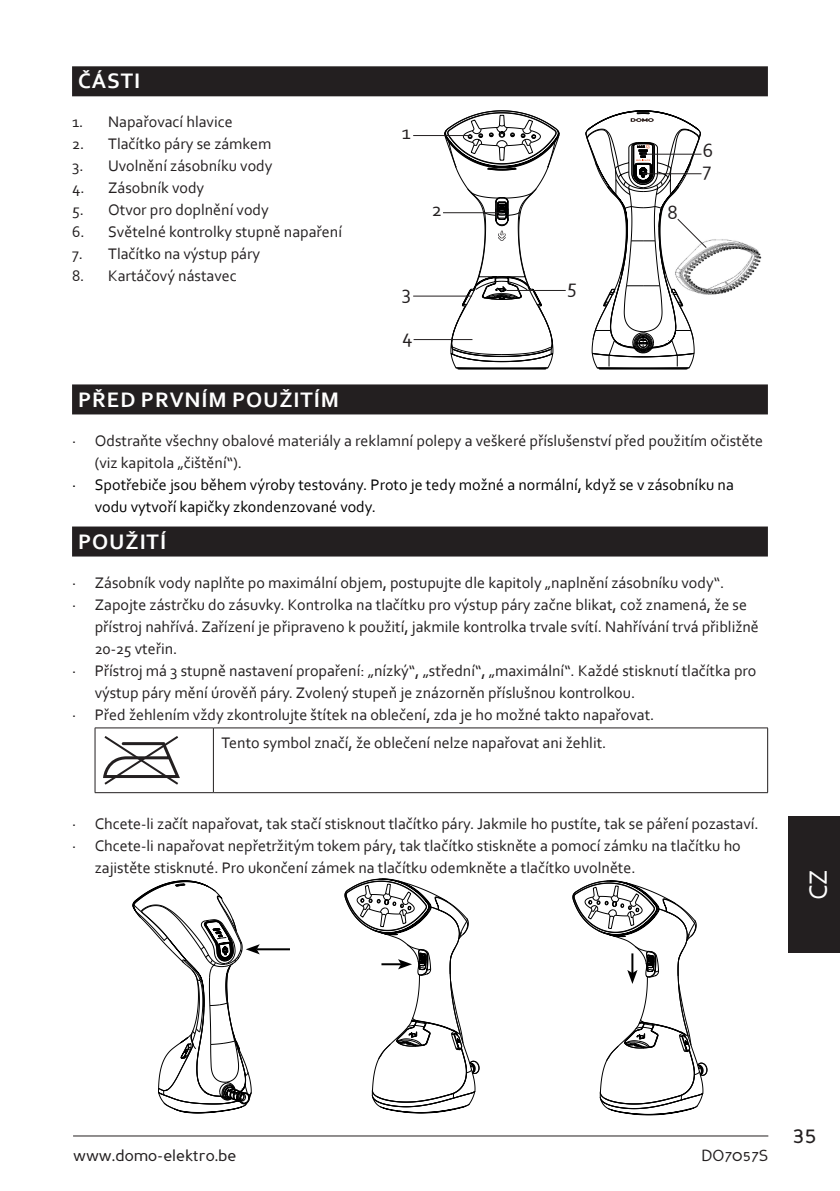
<style>
.page{position:relative;width:840px;height:1191px;background:#fff}
.page>*{position:absolute;margin:0;border:0;box-sizing:border-box;transform-origin:0 0}
.t1{font:26px "Corbel";color:#fff}
.t2{font:24px "Perspective Sans";color:#231f20}
.TITEL_NIVEAU_1{font:700 22px "Corbel";letter-spacing:.04em;color:#fff}
.t3{font:20px "Corbel";color:#231f20}
.TEKST{font:16px/22px "Corbel";color:#231f20}
.t4{font:16px/22px "Corbel";color:#000}
.t5{font:16px "Perspective Sans";color:#231f20}
</style>
<div class="page">
<hr style="left:73px;top:1135px;width:694px;height:1px;background:#231f20">
<div style="left:788px;top:816px;width:51px;height:136px;background:#231f20"></div>
<div style="left:72px;top:66px;width:695px;height:30px;background:#231f20"></div>
<div style="left:72px;top:384px;width:695px;height:30px;background:#231f20"></div>
<div style="left:72px;top:526px;width:695px;height:30px;background:#231f20"></div>
<hr style="left:95px;top:727px;width:118px;height:1px;background:#231f20">
<hr style="left:95px;top:728px;width:1px;height:64px;background:#231f20">
<hr style="left:213px;top:727px;width:554px;height:1px;background:#231f20">
<hr style="left:213px;top:728px;width:1px;height:64px;background:#231f20">
<hr style="left:766px;top:728px;width:1px;height:64px;background:#231f20">
<hr style="left:95px;top:792px;width:118px;height:1px;background:#231f20">
<hr style="left:213px;top:792px;width:554px;height:1px;background:#231f20">
<svg style="left:103px;top:736px;width:77px;height:49px"></svg>
<hr style="left:256px;top:948px;width:34px;height:2px;background:#000">
<svg style="left:132px;top:880px;width:127px;height:233px"></svg>
<svg style="left:572px;top:880px;width:135px;height:235px"></svg>
<svg style="left:344px;top:878px;width:135px;height:235px"></svg>
<img style="left:707px;top:239px;width:55px;height:56px">
<hr style="left:458px;top:369px;width:43px;height:1px;background:#000">
<hr style="left:501px;top:369px;width:44px;height:1px;background:#000">
<svg style="left:444px;top:110px;width:115px;height:259px"></svg>
<hr style="left:642px;top:369px;width:44px;height:1px;background:#000">
<hr style="left:599px;top:369px;width:43px;height:1px;background:#000">
<hr style="left:413px;top:135px;width:59px;height:1px;background:#231f20">
<hr style="left:443px;top:212px;width:58px;height:1px;background:#231f20">
<hr style="left:413px;top:295px;width:59px;height:1px;background:#231f20">
<hr style="left:413px;top:339px;width:59px;height:1px;background:#231f20">
<hr style="left:506px;top:290px;width:59px;height:1px;background:#231f20">
<svg style="left:585px;top:110px;width:122px;height:259px"></svg>
<p class="TITEL_NIVEAU_1" style="left:78px;top:67px;width:64px">ČÁSTI</p>
<p class="TEKST" style="left:72px;top:111px;width:162px">1. Napařovací hlavice</p>
<p class="TEKST" style="left:72px;top:133px;width:201px">2. Tlačítko páry se zámkem</p>
<p class="TEKST" style="left:72px;top:155px;width:202px">3. Uvolnění zásobníku vody</p>
<p class="TEKST" style="left:72px;top:177px;width:134px">4. Zásobník vody</p>
<p class="TEKST" style="left:72px;top:199px;width:198px">5. Otvor pro doplnění vody</p>
<p class="TEKST" style="left:72px;top:221px;width:271px">6. Světelné kontrolky stupně napaření</p>
<p class="TEKST" style="left:72px;top:243px;width:189px">7. Tlačítko na výstup páry</p>
<p class="TEKST" style="left:72px;top:265px;width:166px">8. Kartáčový nástavec</p>
<p class="t3" style="left:401px;top:119px;width:10px">1</p>
<p class="t3" style="left:431px;top:197px;width:12px">2</p>
<p class="t3" style="left:401px;top:280px;width:11px">3</p>
<p class="t3" style="left:402px;top:323px;width:12px">4</p>
<p class="t3" style="left:567px;top:274px;width:11px">5</p>
<p class="t3" style="left:667px;top:200px;width:12px">8</p>
<p class="t3" style="left:702px;top:138px;width:12px">6</p>
<p class="t3" style="left:702px;top:157px;width:10px">7</p>
<p class="TITEL_NIVEAU_1" style="left:78px;top:385px;width:262px">PŘED PRVNÍM POUŽITÍM</p>
<p class="TEKST" style="left:95px;top:429px;width:669px;text-indent:-23px">· Odstraňte všechny obalové materiály a reklamní polepy a veškeré příslušenství před použitím očistěte (viz kapitola „čištění“).</p>
<p class="t4" style="left:95px;top:473px;width:640px;text-indent:-23px">· Spotřebiče jsou během výroby testovány. Proto je tedy možné a normální, když se v zásobníku na vodu vytvoří kapičky zkondenzované vody.</p>
<p class="TITEL_NIVEAU_1" style="left:78px;top:527px;width:89px">POUŽITÍ</p>
<p class="TEKST" style="left:72px;top:571px;width:653px">· Zásobník vody naplňte po maximální objem, postupujte dle kapitoly „naplnění zásobníku vody“.</p>
<p class="TEKST" style="left:95px;top:593px;width:665px;text-indent:-23px">· Zapojte zástrčku do zásuvky. Kontrolka na tlačítku pro výstup páry začne blikat, což znamená, že se přístroj nahřívá. Zařízení je připraveno k použití, jakmile kontrolka trvale svítí. Nahřívání trvá přibližně<br>20-25 vteřin.</p>
<p class="TEKST" style="left:95px;top:659px;width:662px;text-indent:-23px">· Přístroj má 3 stupně nastavení propaření: „nízký“, „střední“, „maximální“. Každé stisknutí tlačítka pro výstup páry mění úrověň páry. Zvolený stupeň je znázorněn příslušnou kontrolkou.</p>
<p class="TEKST" style="left:72px;top:703px;width:583px">· Před žehlením vždy zkontrolujte štítek na oblečení, zda je ho možné takto napařovat.</p>
<p class="TEKST" style="left:221px;top:731px;width:386px">Tento symbol značí, že oblečení nelze napařovat ani žehlit.</p>
<p class="TEKST" style="left:72px;top:812px;width:688px">· Chcete-li začít napařovat, tak stačí stisknout tlačítko páry. Jakmile ho pustíte, tak se páření pozastaví.</p>
<p class="TEKST" style="left:95px;top:834px;width:647px;text-indent:-23px">· Chcete-li napařovat nepřetržitým tokem páry, tak tlačítko stiskněte a pomocí zámku na tlačítku ho zajistěte stisknuté. Pro ukončení zámek na tlačítku odemkněte a tlačítko uvolněte.</p>
<h1 class="t1" style="left:801px;top:900px;width:32px;rotate:-90deg">CZ</h1>
<p class="t5" style="left:73px;top:1146px;width:165px">www.domo-elektro.be</p>
<p class="t5" style="left:701px;top:1146px;width:68px">DO7057S</p>
<h2 class="t2" style="left:792px;top:1120px;width:26px">35</h2>
</div>
